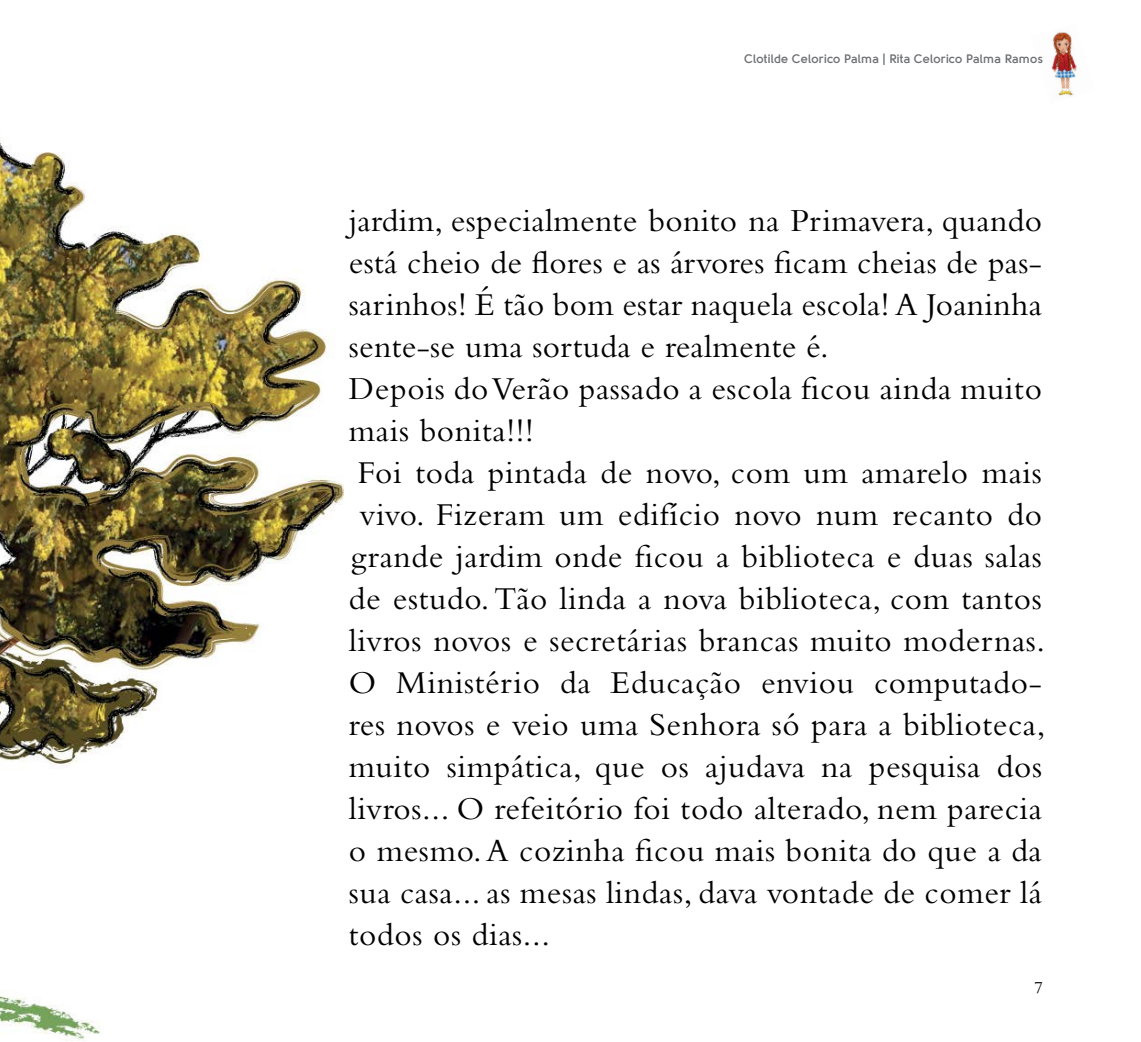
<style>
.page{position:relative;width:1141px;height:1042px;background:#fff}
.page>*{position:absolute;margin:0;border:0;box-sizing:border-box;transform-origin:0 0}
.t1{font:33.25px "Bembo Std";letter-spacing:.02em;color:#000}
.t2{font:17.5px "Bembo Std";color:#000}
.t3{font:700 12.25px "Solomon";letter-spacing:.01em;color:#6d6e71}
</style>
<div class="page">
<img style="left:1051px;top:32px;width:26px;height:65px">
<img style="left:0;top:138px;width:344px;height:903px">
<p class="t3" style="left:744px;top:51px;width:300px">Clotilde Celorico Palma | Rita Celorico Palma Ramos</p>
<p class="t1" style="left:349px;top:201px;width:695px">jardim, especialmente bonito na Primavera, quando</p>
<p class="t1" style="left:349px;top:243px;width:695px">está cheio de flores e as árvores ficam cheias de pas-</p>
<p class="t1" style="left:349px;top:285px;width:695px">sarinhos! É tão bom estar naquela escola! A Joaninha</p>
<p class="t1" style="left:349px;top:327px;width:481px">sente-se uma sortuda e realmente é.</p>
<p class="t1" style="left:349px;top:369px;width:695px">Depois do Verão passado a escola ficou ainda muito</p>
<p class="t1" style="left:349px;top:411px;width:186px">mais bonita!!!</p>
<p class="t1" style="left:358px;top:453px;width:686px">Foi toda pintada de novo, com um amarelo mais</p>
<p class="t1" style="left:359px;top:495px;width:684px">vivo. Fizeram um edifício novo num recanto do</p>
<p class="t1" style="left:351px;top:537px;width:693px">grande jardim onde ficou a biblioteca e duas salas</p>
<p class="t1" style="left:349px;top:579px;width:695px">de estudo. Tão linda a nova biblioteca, com tantos</p>
<p class="t1" style="left:349px;top:621px;width:698px">livros novos e secretárias brancas muito modernas.</p>
<p class="t1" style="left:349px;top:663px;width:694px">O Ministério da Educação enviou computado-</p>
<p class="t1" style="left:349px;top:705px;width:698px">res novos e veio uma Senhora só para a biblioteca,</p>
<p class="t1" style="left:349px;top:747px;width:695px">muito simpática, que os ajudava na pesquisa dos</p>
<p class="t1" style="left:349px;top:789px;width:695px">livros... O refeitório foi todo alterado, nem parecia</p>
<p class="t1" style="left:349px;top:831px;width:694px">o mesmo. A cozinha ficou mais bonita do que a da</p>
<p class="t1" style="left:349px;top:873px;width:694px">sua casa... as mesas lindas, dava vontade de comer lá</p>
<p class="t1" style="left:349px;top:915px;width:203px">todos os dias...</p>
<p class="t2" style="left:1034px;top:977px;width:10px">7</p>
</div>
